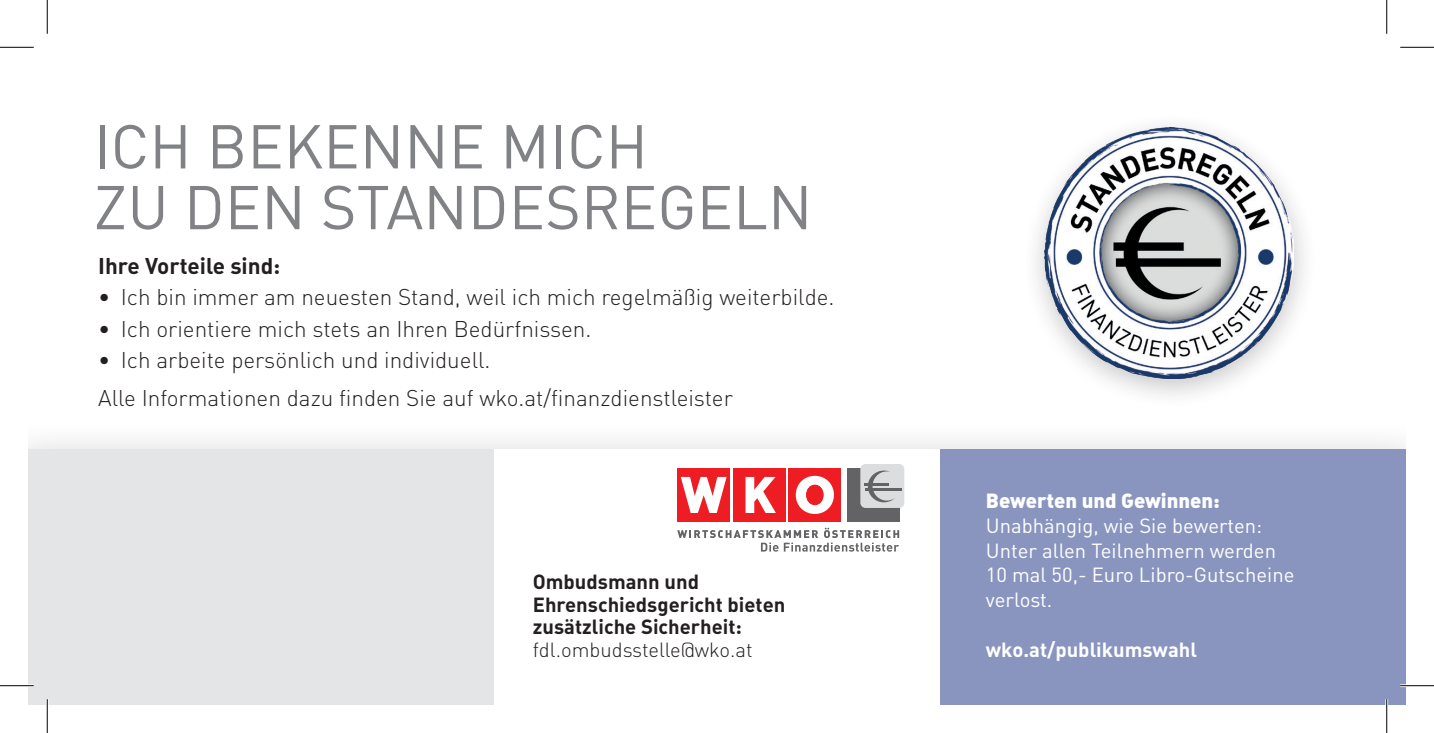
<style>
.page{position:relative;width:1434px;height:733px;background:#fff}
.page>*{position:absolute;margin:0;border:0;box-sizing:border-box;transform-origin:0 0}
.t1{font:60.75px "DIN";color:#808285}
.t2{font:22.5px "DIN Light Alternate";color:#231f20}
.t3{font:22.5px "DIN Bold Alternate";color:#231f20}
.t4{font:20.25px/24.8px "DIN";color:#fff}
.t5{font:20.25px "DIN Bold Alternate";color:#231f20}
.t6{font:300 20.25px "DIN";color:#231f20}
.t7{font:20.25px "DIN Black Alternate";color:#fff}
.t8{font:700 20.25px "DIN";color:#fff}
</style>
<div class="page">
<div style="left:28px;top:418px;width:1378px;height:278px;background:#fafafa"></div>
<div style="left:494px;top:449px;width:446px;height:255px;background:#fff"></div>
<div style="left:940px;top:449px;width:466px;height:255px;background:#8a95bf"></div>
<div style="left:788px;top:468px;width:53px;height:53px;background:#ee1d23"></div>
<div style="left:733px;top:468px;width:53px;height:53px;background:#ee1d23"></div>
<svg style="left:745px;top:476px;width:31px;height:37px"></svg>
<div style="left:677px;top:468px;width:53px;height:53px;background:#ee1d23"></div>
<svg style="left:681px;top:476px;width:46px;height:37px"></svg>
<svg style="left:796px;top:475px;width:38px;height:38px"></svg>
<div style="left:806px;top:485px;width:17px;height:19px;background:#ee1d23;border-radius:50%"></div>
<div style="left:806px;top:484px;width:18px;height:21px;border:1px solid #ee1d23;border-radius:50%"></div>
<div style="left:846px;top:468px;width:53px;height:53px;background:#636366"></div>
<div style="left:860px;top:464px;width:44px;height:43px;background:#dcdddf;border-radius:5px"></div>
<svg style="left:868px;top:470px;width:27px;height:32px"></svg>
<hr style="left:864px;top:482px;width:24px;height:3px;background:#636366">
<hr style="left:865px;top:488px;width:36px;height:3px;background:#636366">
<svg style="left:677px;top:527px;width:222px;height:24px"></svg>
<div style="left:28px;top:449px;width:466px;height:255px;background:#e4e5e7"></div>
<div style="left:1021px;top:112px;width:298px;height:297px;background:#231f20;opacity:.25"></div>
<img style="left:1045px;top:128px;width:249px;height:250px">
<hr style="left:0;top:684px;width:34px;height:2px;background:#fff">
<hr style="left:1400px;top:684px;width:34px;height:2px;background:#fff">
<hr style="left:46px;top:699px;width:3px;height:33px;background:#fff">
<hr style="left:1385px;top:699px;width:3px;height:33px;background:#fff">
<hr style="left:0;top:47px;width:34px;height:1px;background:#000">
<hr style="left:1400px;top:47px;width:34px;height:1px;background:#000">
<hr style="left:0;top:685px;width:34px;height:1px;background:#000">
<hr style="left:1400px;top:685px;width:34px;height:1px;background:#000">
<hr style="left:47px;top:0;width:1px;height:34px;background:#000">
<hr style="left:47px;top:699px;width:1px;height:33px;background:#000">
<hr style="left:1386px;top:0;width:1px;height:34px;background:#000">
<hr style="left:1386px;top:699px;width:1px;height:33px;background:#000">
<p class="t1" style="left:93px;top:108px;width:556px">ICH BEKENNE MICH</p>
<p class="t1" style="left:93px;top:169px;width:720px">ZU DEN STANDESREGELN</p>
<p class="t3" style="left:98px;top:250px;width:184px">Ihre Vorteile sind:</p>
<p class="t2" style="left:98px;top:283px;width:738px">• Ich bin immer am neuesten Stand, weil ich mich regelmäßig weiterbilde.</p>
<p class="t2" style="left:98px;top:314px;width:495px">• Ich orientiere mich stets an Ihren Bedürfnissen.</p>
<p class="t2" style="left:98px;top:346px;width:394px">• Ich arbeite persönlich und individuell.</p>
<p class="t2" style="left:98px;top:384px;width:636px">Alle Informationen dazu finden Sie auf wko.at/finanzdienstleister</p>
<p class="t5" style="left:533px;top:568px;width:168px">Ombudsmann und</p>
<p class="t5" style="left:533px;top:590px;width:254px">Ehrenschiedsgericht bieten</p>
<p class="t5" style="left:533px;top:613px;width:211px">zusätzliche Sicherheit:</p>
<p class="t6" style="left:533px;top:636px;width:221px">fdl.ombudsstelle@wko.at</p>
<p class="t7" style="left:986px;top:487px;width:235px">Bewerten und Gewinnen:</p>
<p class="t4" style="left:986px;top:512px;width:292px">Unabhängig, wie Sie bewerten:<br>Unter allen Teilnehmern werden</p>
<p class="t4" style="left:986px;top:562px;width:310px">10 mal 50,- Euro Libro-Gutscheine verlost.</p>
<p class="t8" style="left:986px;top:635px;width:212px">wko.at/publikumswahl</p>
</div>
